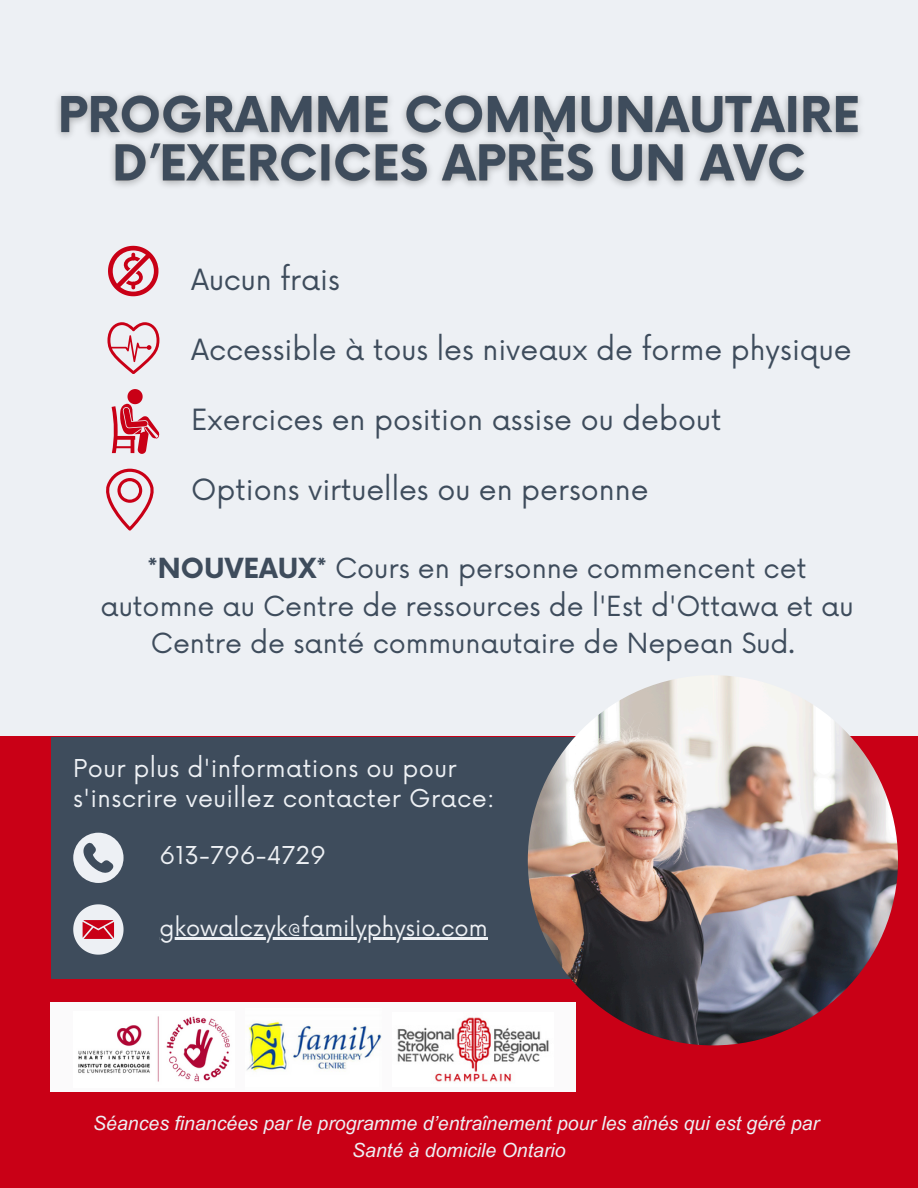
<style>
.page{position:relative;width:918px;height:1188px;background:#edf0f4}
.page>*{position:absolute;margin:0;border:0;box-sizing:border-box;transform-origin:0 0}
.t1{font:28.5px "Now";color:#3e4c5c}
.t2{font:27px/37.2px "Now";color:#3e4c5c;text-align:center}
.t3{font:24px/29.2px "Now";letter-spacing:.015em;color:#edf0f4}
.t4{font:22.5px "Now";color:#edf0f4}
.t5{font:italic 19.5px "Arial MT Pro";color:#edf0f4}
.s1{font-weight:700}
</style>
<div class="page">
<div style="left:0;top:737px;width:918px;height:451px;background:#c90016"></div>
<div style="left:51px;top:737px;width:525px;height:242px;background:#3e4c5c"></div>
<svg style="left:73px;top:833px;width:51px;height:50px"></svg>
<svg style="left:73px;top:904px;width:51px;height:51px"></svg>
<svg style="left:108px;top:246px;width:50px;height:50px"></svg>
<svg style="left:107px;top:322px;width:52px;height:52px"></svg>
<svg style="left:112px;top:389px;width:47px;height:65px"></svg>
<svg style="left:106px;top:469px;width:48px;height:62px"></svg>
<div style="left:51px;top:1003px;width:525px;height:89px;background:#fbfafb"></div>
<img style="left:528px;top:675px;width:370px;height:370px;border-radius:50%">
<img style="left:397px;top:1017px;width:152px;height:65px">
<img style="left:78px;top:1016px;width:152px;height:66px">
<img style="left:247px;top:1021px;width:135px;height:51px">
<img style="left:57px;top:94px;width:804px;height:93px">
<hr style="left:159px;top:937px;width:329px;height:3px;background:#edf0f4">
<h2 class="t1" style="left:191px;top:264px;width:150px">Aucun frais</h2>
<h2 class="t1" style="left:191px;top:334px;width:662px">Accessible à tous les niveaux de forme physique</h2>
<h2 class="t1" style="left:191px;top:404px;width:532px">Exercices en position assise ou debout</h2>
<p class="t1" style="left:191px;top:473px;width:459px">Options virtuelles ou en personne</p>
<h2 class="t2" style="left:101px;top:551px;width:755px"><span class="s1">*NOUVEAUX*</span> Cours en personne commencent cet automne au Centre de ressources de l'Est d'Ottawa et au<br>Centre de santé communautaire de Nepean Sud.</h2>
<p class="t3" style="left:73px;top:755px;width:423px">Pour plus d'informations ou pour s'inscrire veuillez contacter Grace:</p>
<h3 class="t3" style="left:159px;top:842px;width:168px">613-796-4729</h3>
<p class="t4" style="left:159px;top:916px;width:330px">gkowalczyk@familyphysio.com</p>
<h3 class="t5" style="left:93px;top:1115px;width:727px">Séances financées par le programme d’entraînement pour les aînés qui est géré par</h3>
<p class="t5" style="left:352px;top:1142px;width:215px">Santé à domicile Ontario</p>
</div>
